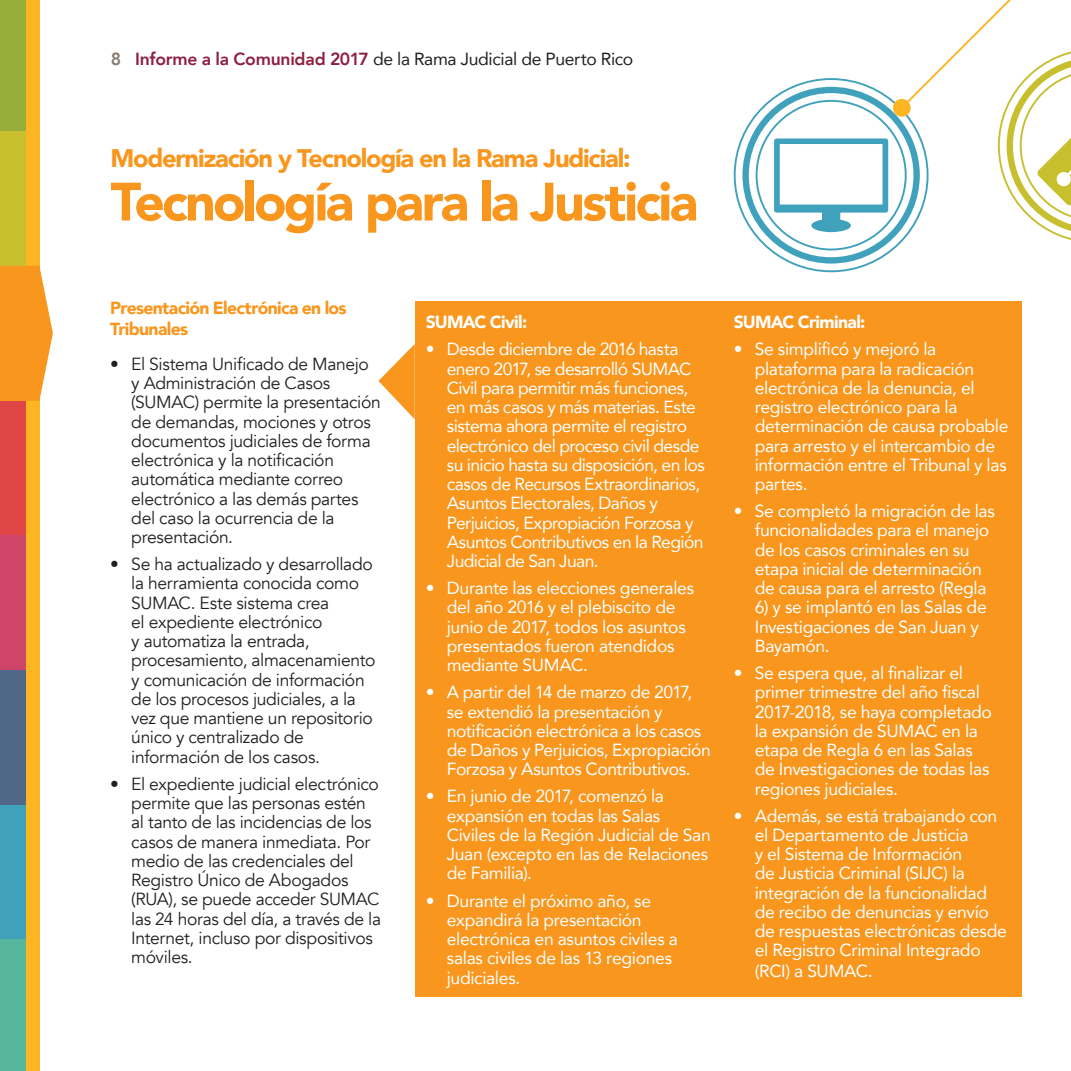
<style>
.page{position:relative;width:1071px;height:1071px;background:#fff}
.page>*{position:absolute;margin:0;border:0;box-sizing:border-box;transform-origin:0 0}
.t1{font:900 53.38px "Avenir";letter-spacing:-.05em;color:#f8961d}
.t2{font:900 25.38px "Avenir";letter-spacing:-.045em;color:#f8961d}
.t3{font:17.5px/19.2px "Avenir";letter-spacing:-.02em;color:#fff}
.t4{font:17.5px/19.2px "Avenir";letter-spacing:-.02em;color:#231f20}
.t5{font:17.5px "Avenir";letter-spacing:-.02em;color:#231f20}
.t6{font:900 17.5px/21px "Avenir";letter-spacing:-.04em;color:#f8961d}
.t7{font:900 17.5px "Avenir";letter-spacing:-.04em;color:#fff}
.s1{font-weight:800;color:#867970}
.s2{font-weight:800;color:#8d1f41}
</style>
<div class="page">
<div style="left:415px;top:301px;width:607px;height:696px;background:#f8961d"></div>
<svg style="left:378px;top:344px;width:37px;height:75px"></svg>
<div style="left:26px;top:0;width:13px;height:131px;background:#fdb522"></div>
<div style="left:26px;top:131px;width:13px;height:135px;background:#fdb522"></div>
<div style="left:26px;top:401px;width:13px;height:135px;background:#fdb522"></div>
<div style="left:26px;top:536px;width:13px;height:134px;background:#fdb522"></div>
<div style="left:26px;top:670px;width:13px;height:135px;background:#fdb522"></div>
<div style="left:26px;top:805px;width:13px;height:135px;background:#fdb522"></div>
<div style="left:26px;top:940px;width:13px;height:131px;background:#fdb522"></div>
<div style="left:0;top:0;width:26px;height:131px;background:#98ae3b"></div>
<div style="left:0;top:131px;width:26px;height:135px;background:#c7bf2e"></div>
<div style="left:0;top:401px;width:26px;height:135px;background:#e14646"></div>
<div style="left:0;top:536px;width:26px;height:134px;background:#cf4569"></div>
<div style="left:0;top:670px;width:26px;height:135px;background:#506787"></div>
<div style="left:0;top:805px;width:26px;height:135px;background:#40a1bc"></div>
<div style="left:0;top:940px;width:26px;height:131px;background:#57b79c"></div>
<svg style="left:0;top:266px;width:53px;height:135px;background:#f8a33a"></svg>
<svg style="left:734px;top:0;width:337px;height:272px"></svg>
<p class="t5" style="left:111px;top:45px;width:524px"><span class="s1">8</span> <span class="s2">Informe a la Comunidad 2017</span> de la Rama Judicial de Puerto Rico</p>
<h2 class="t2" style="left:111px;top:137px;width:522px">Modernización y Tecnología en la Rama Judicial:</h2>
<h1 class="t1" style="left:111px;top:156px;width:589px">Tecnología para la Justicia</h1>
<p class="t6" style="left:110px;top:297px;width:238px">Presentación Electrónica en los<br>Tribunales</p>
<p class="t4" style="left:131px;top:355px;width:251px;text-indent:-21px">• El Sistema Unificado de Manejo y Administración de Casos (SUMAC) permite la presentación de demandas, mociones y otros documentos judiciales de forma electrónica y la notificación automática mediante correo electrónico a las demás partes del caso la ocurrencia de la presentación.</p>
<p class="t4" style="left:131px;top:555px;width:246px;text-indent:-21px">• Se ha actualizado y desarrollado la herramienta conocida como<br>SUMAC. Este sistema crea<br>el expediente electrónico<br>y automatiza la entrada, procesamiento, almacenamiento y comunicación de información de los procesos judiciales, a la vez que mantiene un repositorio único y centralizado de información de los casos.</p>
<p class="t4" style="left:131px;top:775px;width:251px;text-indent:-21px">• El expediente judicial electrónico permite que las personas estén al tanto de las incidencias de los casos de manera inmediata. Por medio de las credenciales del<br>Registro Único de Abogados (RUA), se puede acceder SUMAC las 24 horas del día, a través de la<br>Internet, incluso por dispositivos móviles.</p>
<p class="t7" style="left:426px;top:307px;width:103px">SUMAC Civil:</p>
<p class="t3" style="left:447px;top:339px;width:260px;text-indent:-21px">• Desde diciembre de 2016 hasta enero 2017, se desarrolló SUMAC Civil para permitir más funciones, en más casos y más materias. Este sistema ahora permite el registro electrónico del proceso civil desde su inicio hasta su disposición, en los casos de Recursos Extraordinarios, Asuntos Electorales, Daños y Perjuicios, Expropiación Forzosa y Asuntos Contributivos en la Región Judicial de San Juan.</p>
<p class="t3" style="left:447px;top:578px;width:249px;text-indent:-21px">• Durante las elecciones generales del año 2016 y el plebiscito de junio de 2017, todos los asuntos presentados fueron atendidos mediante SUMAC.</p>
<p class="t3" style="left:447px;top:682px;width:265px;text-indent:-21px">• A partir del 14 de marzo de 2017, se extendió la presentación y notificación electrónica a los casos de Daños y Perjuicios, Expropiación Forzosa y Asuntos Contributivos.</p>
<p class="t3" style="left:447px;top:786px;width:266px;text-indent:-21px">• En junio de 2017, comenzó la expansión en todas las Salas<br>Civiles de la Región Judicial de San<br>Juan (excepto en las de Relaciones de Familia).</p>
<p class="t3" style="left:447px;top:890px;width:233px;text-indent:-21px">• Durante el próximo año, se expandirá la presentación electrónica en asuntos civiles a salas civiles de las 13 regiones judiciales.</p>
<p class="t7" style="left:734px;top:307px;width:133px">SUMAC Criminal:</p>
<p class="t3" style="left:755px;top:339px;width:255px;text-indent:-21px">• Se simplificó y mejoró la plataforma para la radicación electrónica de la denuncia, el registro electrónico para la determinación de causa probable para arresto y el intercambio de información entre el Tribunal y las partes.</p>
<p class="t3" style="left:755px;top:501px;width:242px;text-indent:-21px">• Se completó la migración de las funcionalidades para el manejo de los casos criminales en su etapa inicial de determinación de causa para el arresto (Regla</p>
<p class="t3" style="left:755px;top:597px;width:234px">6) y se implantó en las Salas de<br>Investigaciones de San Juan y<br>Bayamón.</p>
<p class="t3" style="left:755px;top:663px;width:239px;text-indent:-21px">• Se espera que, al finalizar el primer trimestre del año fiscal<br>2017-2018, se haya completado la expansión de SUMAC en la etapa de Regla 6 en las Salas de Investigaciones de todas las regiones judiciales.</p>
<p class="t3" style="left:755px;top:806px;width:254px;text-indent:-21px">• Además, se está trabajando con el Departamento de Justicia<br>y el Sistema de Información<br>de Justicia Criminal (SIJC) la integración de la funcionalidad de recibo de denuncias y envío de respuestas electrónicas desde el Registro Criminal Integrado</p>
<p class="t3" style="left:755px;top:961px;width:120px">(RCI) a SUMAC.</p>
</div>
